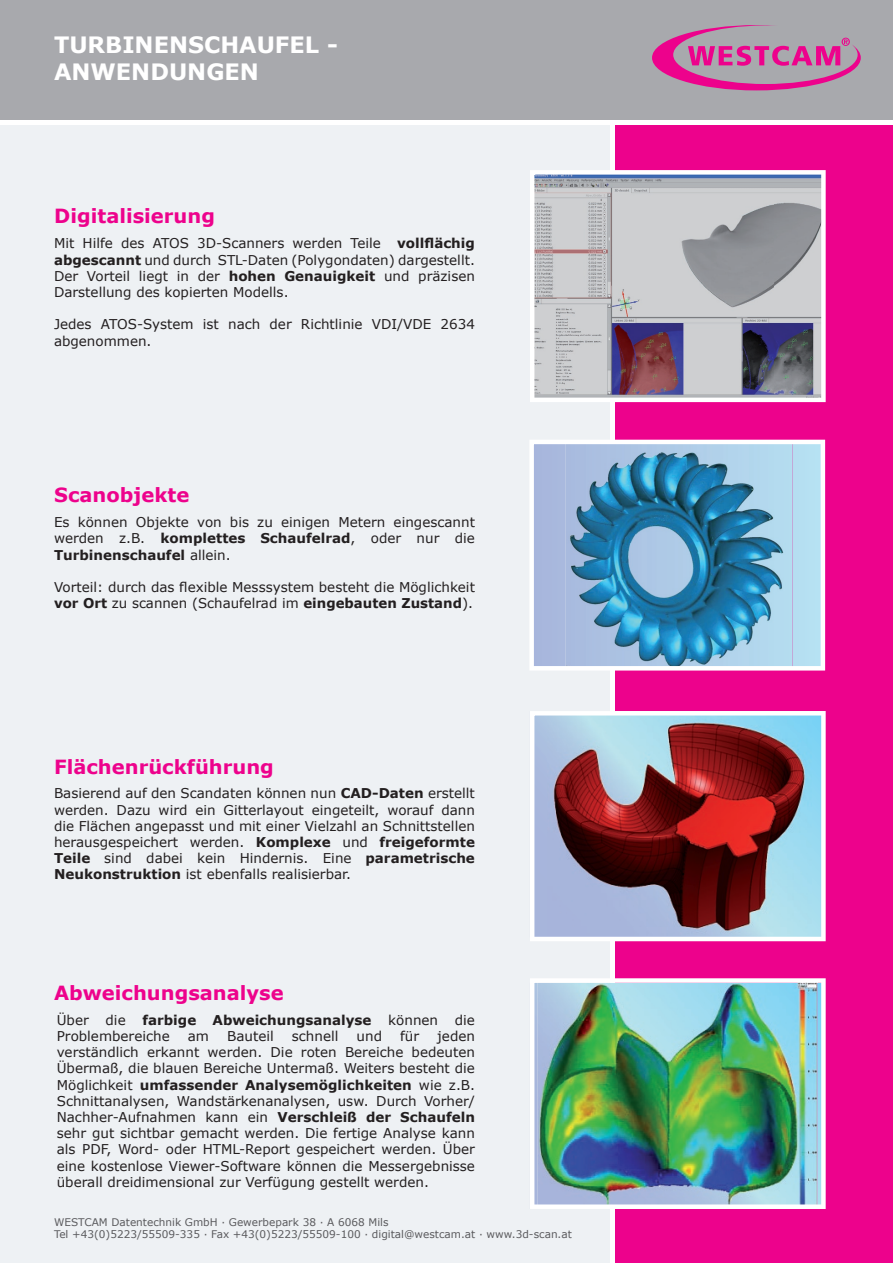
<style>
.page{position:relative;width:893px;height:1263px;background:#fff}
.page>*{position:absolute;margin:0;border:0;box-sizing:border-box;transform-origin:0 0}
.t1{font:700 22.5px/27px "Verdana";color:#fff}
.t2{font:700 19.5px "Verdana";color:#ed028c}
.t3{font:13.5px/16.2px "Verdana";color:#231f20;text-align:justify}
.t4{font:10.5px/12.6px "Verdana";color:#5a5a5d}
.s1{font-weight:700}
</style>
<div class="page">
<div style="left:0;top:126px;width:609px;height:1137px;background:#eef1f4"></div>
<div style="left:615px;top:126px;width:278px;height:1137px;background:#ed028c"></div>
<svg style="left:530px;top:440px;width:295px;height:230px;background:#78accc"></svg>
<div style="left:0;top:0;width:893px;height:120px;background:#a8a9ad"></div>
<svg style="left:652px;top:25px;width:209px;height:65px"></svg>
<svg style="left:530px;top:170px;width:296px;height:232px;background:#afadb5"></svg>
<img style="left:530px;top:978px;width:296px;height:231px">
<svg style="left:530px;top:711px;width:296px;height:230px;background:#927480"></svg>
<h1 class="t1" style="left:54px;top:31px;width:285px">TURBINENSCHAUFEL -<br>ANWENDUNGEN</h1>
<h2 class="t2" style="left:54px;top:203px;width:162px">Digitalisierung</h2>
<p class="t3" style="left:54px;top:235px;width:422px">Mit Hilfe des ATOS 3D-Scanners werden Teile <span class="s1">vollflächig abgescannt</span> und durch STL-Daten (Polygondaten) dargestellt.<br>Der Vorteil liegt in der <span class="s1">hohen Genauigkeit</span> und präzisen Darstellung des kopierten Modells.</p>
<p class="t3" style="left:54px;top:316px;width:422px">Jedes ATOS-System ist nach der Richtlinie VDI/VDE 2634 abgenommen.</p>
<h2 class="t2" style="left:54px;top:482px;width:136px">Scanobjekte</h2>
<p class="t3" style="left:54px;top:514px;width:422px">Es können Objekte von bis zu einigen Metern eingescannt werden z.B. <span class="s1">komplettes Schaufelrad</span>, oder nur die <span class="s1">Turbinenschaufel</span> allein.</p>
<p class="t3" style="left:54px;top:578px;width:422px">Vorteil: durch das flexible Messsystem besteht die Möglichkeit <span class="s1">vor Ort</span> zu scannen (Schaufelrad im <span class="s1">eingebauten Zustand</span>).</p>
<h2 class="t2" style="left:54px;top:755px;width:221px">Flächenrückführung</h2>
<p class="t3" style="left:54px;top:785px;width:422px">Basierend auf den Scandaten können nun <span class="s1">CAD-Daten</span> erstellt werden. Dazu wird ein Gitterlayout eingeteilt, worauf dann die Flächen angepasst und mit einer Vielzahl an Schnittstellen herausgespeichert werden. <span class="s1">Komplexe</span> und <span class="s1">freigeformte Teile</span> sind dabei kein Hindernis. Eine <span class="s1">parametrische Neukonstruktion</span> ist ebenfalls realisierbar.</p>
<h2 class="t2" style="left:54px;top:980px;width:231px">Abweichungsanalyse</h2>
<p class="t3" style="left:57px;top:1011px;width:420px">Über die <span class="s1">farbige Abweichungsanalyse</span> können die<br>Problembereiche</p>
<p class="t3" style="left:188px;top:1027px;width:23px">am</p>
<p class="t3" style="left:227px;top:1027px;width:48px">Bauteil</p>
<p class="t3" style="left:292px;top:1027px;width:48px">schnell</p>
<p class="t3" style="left:357px;top:1027px;width:27px">und</p>
<p class="t3" style="left:400px;top:1027px;width:21px">für</p>
<p class="t3" style="left:57px;top:1027px;width:420px;text-indent:380px">jeden verständlich erkannt werden. Die roten Bereiche bedeuten Übermaß, die blauen Bereiche Untermaß. Weiters besteht die Möglichkeit <span class="s1">umfassender Analysemöglichkeiten</span> wie z.B.<br>Schnittanalysen, Wandstärkenanalysen, usw. Durch Vorher/ Nachher-Aufnahmen kann ein <span class="s1">Verschleiß der Schaufeln </span>sehr gut sichtbar gemacht werden. Die fertige Analyse kann als PDF, Word- oder HTML-Report gespeichert werden. Über eine kostenlose Viewer-Software können die Messergebnisse überall dreidimensional zur Verfügung gestellt werden.</p>
<p class="t4" style="left:54px;top:1215px;width:519px">WESTCAM Datentechnik GmbH · Gewerbepark 38 · A 6068 Mils<br>Tel +43(0)5223/55509-335 · Fax +43(0)5223/55509-100 · digital@westcam.at · www.3d-scan.at</p>
</div>
